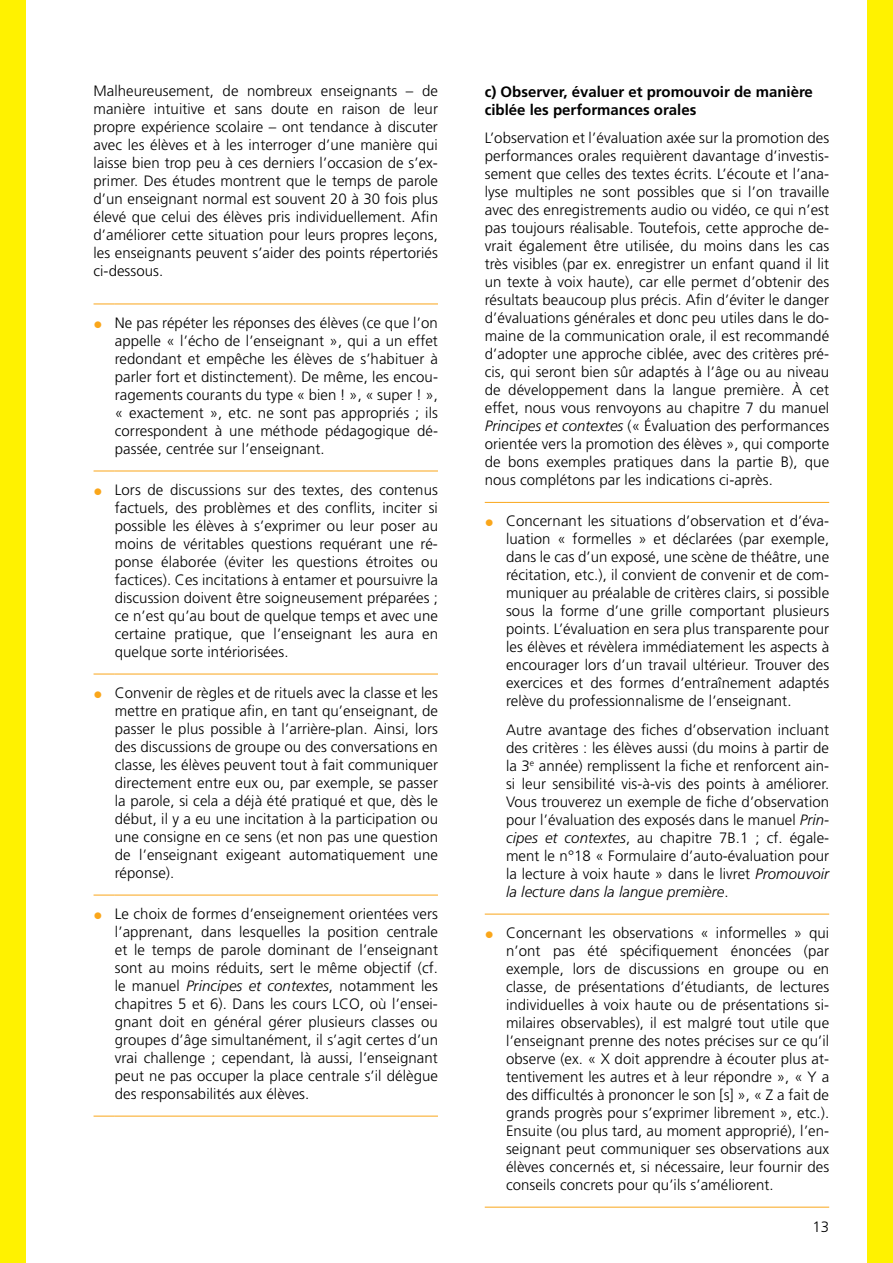
<style>
.page{position:relative;width:893px;height:1263px;background:#fff}
.page>*{position:absolute;margin:0;border:0;box-sizing:border-box;transform-origin:0 0}
.t1{font:300 15px/18px "Frutiger LT Pro";letter-spacing:.005em;color:#000;text-align:justify}
.t2{font:700 15px/18px "Frutiger";color:#000}
.t3{font:300 15px "Frutiger";color:#000}
.s1{font-family:"Frutiger LT";font-weight:900;font-size:18px;color:#faa61a}
.s2{font-style:italic}
</style>
<div class="page">
<svg style="left:94px;top:304px;width:21px;height:1px"></svg>
<hr style="left:115px;top:304px;width:323px;height:1px;background:#faa61a">
<svg style="left:94px;top:471px;width:21px;height:1px"></svg>
<hr style="left:115px;top:471px;width:323px;height:1px;background:#faa61a">
<svg style="left:94px;top:674px;width:21px;height:1px"></svg>
<hr style="left:115px;top:674px;width:323px;height:1px;background:#faa61a">
<svg style="left:94px;top:895px;width:21px;height:1px"></svg>
<hr style="left:115px;top:895px;width:323px;height:1px;background:#faa61a">
<svg style="left:94px;top:1116px;width:21px;height:1px"></svg>
<hr style="left:115px;top:1116px;width:323px;height:1px;background:#faa61a">
<svg style="left:485px;top:502px;width:21px;height:1px"></svg>
<hr style="left:506px;top:502px;width:323px;height:1px;background:#faa61a">
<svg style="left:485px;top:914px;width:21px;height:1px"></svg>
<hr style="left:506px;top:914px;width:323px;height:1px;background:#faa61a">
<svg style="left:485px;top:1207px;width:21px;height:1px"></svg>
<hr style="left:506px;top:1207px;width:323px;height:1px;background:#faa61a">
<div style="left:0;top:0;width:26px;height:1263px;background:#fff200"></div>
<div style="left:867px;top:0;width:26px;height:1263px;background:#fff200"></div>
<p class="t1" style="left:94px;top:82px;width:346px">Malheureusement, de nombreux enseignants – de manière intuitive et sans doute en raison de leur propre expérience scolaire – ont tendance à discuter avec les élèves et à les interroger d’une manière qui laisse bien trop peu à ces derniers l’occasion de s’ex&shy;primer. Des études montrent que le temps de parole d’un enseignant normal est souvent 20 à 30 fois plus élevé que celui des élèves pris individuellement. Afin d’améliorer cette situation pour leurs propres leçons, les enseignants peuvent s’aider des points répertoriés ci-dessous.</p>
<p class="t1" style="left:115px;top:314px;width:325px;text-indent:-21px"><span class="s1">•</span> Ne pas répéter les réponses des élèves (ce que l’on appelle « l’écho de l’enseignant », qui a un effet redondant et empêche les élèves de s’habituer à parler fort et distinctement). De même, les encou&shy;ragements courants du type « bien ! », « super ! », « exactement », etc. ne sont pas appropriés ; ils correspondent à une méthode pédagogique dé&shy;passée, centrée sur l’enseignant.</p>
<p class="t1" style="left:115px;top:481px;width:325px;text-indent:-21px"><span class="s1">•</span> Lors de discussions sur des textes, des contenus factuels, des problèmes et des conflits, inciter si possible les élèves à s’exprimer ou leur poser au moins de véritables questions requérant une ré&shy;ponse élaborée (éviter les questions étroites ou factices). Ces incitations à entamer et poursuivre la discussion doivent être soigneusement préparées ; ce n’est qu’au bout de quelque temps et avec une certaine pratique, que l’enseignant les aura en quelque sorte intériorisées.</p>
<p class="t1" style="left:115px;top:684px;width:325px;text-indent:-21px"><span class="s1">•</span> Convenir de règles et de rituels avec la classe et les mettre en pratique afin, en tant qu’enseignant, de passer le plus possible à l’arrière-plan. Ainsi, lors des discussions de groupe ou des conversations en classe, les élèves peuvent tout à fait communiquer directement entre eux ou, par exemple, se passer la parole, si cela a déjà été pratiqué et que, dès le début, il y a eu une incitation à la participation ou une consigne en ce sens (et non pas une question de l’enseignant exigeant automatiquement une réponse).</p>
<p class="t1" style="left:115px;top:905px;width:325px;text-indent:-21px"><span class="s1">•</span> Le choix de formes d’enseignement orientées vers l’apprenant, dans lesquelles la position centrale et le temps de parole dominant de l’enseignant sont au moins réduits, sert le même objectif (cf. le manuel <span class="s2">Principes et contextes</span>, notamment les chapitres 5 et 6). Dans les cours LCO, où l’ensei&shy;gnant doit en général gérer plusieurs classes ou groupes d’âge simultanément, il s’agit certes d’un vrai challenge ; cependant, là aussi, l’enseignant peut ne pas occuper la place centrale s’il délègue des responsabilités aux élèves.</p>
<p class="t2" style="left:485px;top:82px;width:330px">c) Observer, évaluer et promouvoir de manière ciblée les performances orales</p>
<p class="t1" style="left:485px;top:129px;width:346px">L’observation et l’évaluation axée sur la promotion des performances orales requièrent davantage d’investis&shy;sement que celles des textes écrits. L’écoute et l’ana&shy;lyse multiples ne sont possibles que si l’on travaille avec des enregistrements audio ou vidéo, ce qui n’est pas toujours réalisable. Toutefois, cette approche de&shy;vrait également être utilisée, du moins dans les cas très visibles (par ex. enregistrer un enfant quand il lit un texte à voix haute), car elle permet d’obtenir des résultats beaucoup plus précis. Afin d’éviter le danger d’évaluations générales et donc peu utiles dans le do&shy;maine de la communication orale, il est recommandé d’adopter une approche ciblée, avec des critères pré&shy;cis, qui seront bien sûr adaptés à l’âge ou au niveau de développement dans la langue première. À cet effet, nous vous renvoyons au chapitre 7 du manuel <span class="s2">Principes et contextes</span> (« Évaluation des performances orientée vers la promotion des élèves », qui comporte de bons exemples pratiques dans la partie B), que nous complétons par les indications ci-après.</p>
<p class="t1" style="left:506px;top:512px;width:325px;text-indent:-21px"><span class="s1">•</span> Concernant les situations d’observation et d’éva&shy;luation « formelles » et déclarées (par exemple, dans le cas d’un exposé, une scène de théâtre, une récitation, etc.), il convient de convenir et de com&shy;muniquer au préalable de critères clairs, si possible sous la forme d’une grille comportant plusieurs points. L’évaluation en sera plus transparente pour les élèves et révèlera immédiatement les aspects à encourager lors d’un travail ultérieur. Trouver des exercices et des formes d’entraînement adaptés relève du professionnalisme de l’enseignant.</p>
<p class="t1" style="left:506px;top:721px;width:325px">Autre avantage des fiches d’observation incluant des critères : les élèves aussi (du moins à partir de la 3<sup>e</sup> année) remplissent la fiche et renforcent ain&shy;si leur sensibilité vis-à-vis des points à améliorer.<br>Vous trouverez un exemple de fiche d’observation pour l’évaluation des exposés dans le manuel <span class="s2">Prin&shy;cipes et contextes</span>, au chapitre 7B.1 ; cf. égale&shy;ment le n°18 « Formulaire d’auto-évaluation pour la lecture à voix haute » dans le livret <span class="s2">Promouvoir la lecture dans la langue première</span>.</p>
<p class="t1" style="left:506px;top:924px;width:325px;text-indent:-21px"><span class="s1">•</span> Concernant les observations « informelles » qui n’ont pas été spécifiquement énoncées (par exemple, lors de discussions en groupe ou en classe, de présentations d’étudiants, de lectures individuelles à voix haute ou de présentations si&shy;milaires observables), il est malgré tout utile que l’enseignant prenne des notes précises sur ce qu’il observe (ex. « X doit apprendre à écouter plus at&shy;tentivement les autres et à leur répondre », « Y a des difficultés à prononcer le son [s] », « Z a fait de grands progrès pour s’exprimer librement », etc.).<br>Ensuite (ou plus tard, au moment approprié), l’en&shy;seignant peut communiquer ses observations aux élèves concernés et, si nécessaire, leur fournir des conseils concrets pour qu’ils s’améliorent.</p>
<p class="t3" style="left:812px;top:1218px;width:18px">13</p>
</div>
